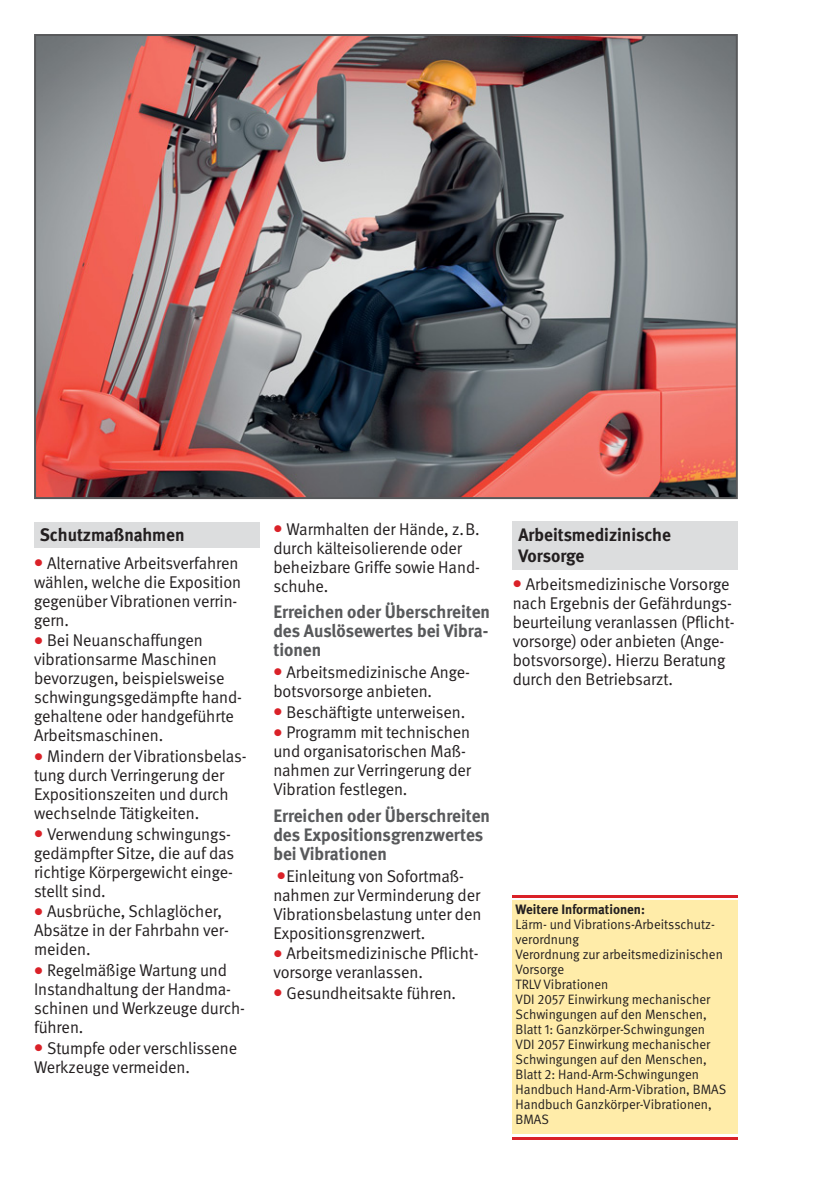
<style>
.page{position:relative;width:840px;height:1191px;background:#fff}
.page>*{position:absolute;margin:0;border:0;box-sizing:border-box;transform-origin:0 0}
.t1{font:700 18px/19px "DGUV Meta";color:#58595b;text-align:justify}
.t2{font:700 18px/21px "DGUV Meta";color:#231f20}
.t3{font:17px/19px "DGUV Meta";letter-spacing:-.005em;color:#231f20}
.t4{font:13.6px/15px "DGUV Meta";color:#231f20}
.t5{font:700 13.6px "DGUV Meta";color:#231f20}
.s1{color:#da2128}
</style>
<div class="page">
<div style="left:512px;top:900px;width:225px;height:234px;background:#ffeca9"></div>
<hr style="left:512px;top:895px;width:225px;height:2px;background:#da2128">
<hr style="left:512px;top:1137px;width:225px;height:3px;background:#da2128">
<img style="left:37px;top:37px;width:697px;height:459px">
<div style="left:34px;top:34px;width:703px;height:465px;border:2px solid #58595b"></div>
<div style="left:34px;top:522px;width:225px;height:25px;background:#dcddde"></div>
<div style="left:512px;top:522px;width:225px;height:48px;background:#dcddde"></div>
<p class="t2" style="left:40px;top:525px;width:146px">Schutzmaßnahmen</p>
<p class="t3" style="left:34px;top:554px;width:209px"><span class="s1">●</span> Alternative Arbeitsverfahren wählen, welche die Exposition gegenüber Vibra tionen verrin&shy;gern.</p>
<p class="t3" style="left:34px;top:632px;width:209px"><span class="s1">●</span> Bei Neuanschaffungen vibrationsarme Maschinen bevorzugen, beispielsweise schwingungsgedämpfte hand - gehaltene oder handgeführte<br>Arbeitsmaschinen.</p>
<p class="t3" style="left:34px;top:748px;width:214px"><span class="s1">●</span> Mindern der Vibrationsbelas&shy;tung durch Verringerung der<br>Expositionszeiten und durch wechselnde Tätigkeiten.</p>
<p class="t3" style="left:34px;top:825px;width:202px"><span class="s1">●</span> Verwendung schwingungs - gedämpfter Sitze, die auf das richtige Körpergewicht einge&shy;stellt sind.</p>
<p class="t3" style="left:34px;top:903px;width:196px"><span class="s1">●</span> Ausbrüche, Schlaglöcher,<br>Absätze in der Fahrbahn ver - meiden.</p>
<p class="t3" style="left:34px;top:962px;width:212px"><span class="s1">●</span> Regelmäßige Wartung und<br>Instandhaltung der Handma - schinen und Werkzeuge durch&shy;führen.</p>
<p class="t3" style="left:34px;top:1039px;width:204px"><span class="s1">●</span> Stumpfe oder verschlissene<br>Werkzeuge vermeiden.</p>
<p class="t3" style="left:273px;top:520px;width:208px"><span class="s1">●</span> Warmhalten der Hände, z.B. durch kälteisolierende oder beheizbare Griffe sowie Hand&shy;schuhe.</p>
<p class="t1" style="left:273px;top:603px;width:218px">Erreichen oder Überschreiten des Auslösewertes bei Vibra - tionen</p>
<p class="t3" style="left:273px;top:663px;width:198px"><span class="s1">●</span> Arbeitsmedizinische Ange&shy;botsvorsorge anbieten.</p>
<p class="t3" style="left:273px;top:703px;width:193px"><span class="s1">●</span> Beschäftigte unterweisen.</p>
<p class="t3" style="left:273px;top:724px;width:199px"><span class="s1">●</span> Programm mit technischen und organisatorischen Maß - nahmen zur Verringerung der<br>Vibration festlegen.</p>
<p class="t1" style="left:273px;top:807px;width:218px;text-align:left">Erreichen oder Überschreiten des Expositionsgrenzwertes bei Vibrationen</p>
<p class="t3" style="left:273px;top:867px;width:209px"><span class="s1">●</span>Einleitung von Sofortmaß - nahmen zur Verminderung der<br>Vibrationsbelastung unter den<br>Expositionsgrenzwert.</p>
<p class="t3" style="left:273px;top:945px;width:206px"><span class="s1">●</span> Arbeitsmedizinische Pflicht&shy;vorsorge veranlassen.</p>
<p class="t3" style="left:273px;top:984px;width:184px"><span class="s1">●</span> Gesundheitsakte führen.</p>
<p class="t2" style="left:518px;top:525px;width:154px">Arbeitsmedizinische<br>Vorsorge</p>
<p class="t3" style="left:512px;top:575px;width:223px"><span class="s1">●</span> Arbeitsmedizinische Vorsorge nach Ergebnis der Gefährdungs&shy;beurteilung veranlassen (Pflicht&shy;vorsorge) oder anbieten (Ange&shy;botsvorsorge). Hierzu Beratung durch den Betriebsarzt.</p>
<p class="t5" style="left:515px;top:903px;width:131px">Weitere Informationen:</p>
<p class="t4" style="left:515px;top:917px;width:212px">Lärm- und Vibrations-Arbeitsschutz - verordnung<br>Verordnung zur arbeitsmedizinischen<br>Vorsorge<br>TRLV Vibrationen<br>VDI 2057 Einwirkung mechanischer<br>Schwingungen auf den Menschen,<br>Blatt 1: Ganzkörper-Schwingungen<br>VDI 2057 Einwirkung mechanischer<br>Schwingungen auf den Menschen,<br>Blatt 2: Hand-Arm-Schwingungen<br>Handbuch Hand-Arm-Vibration, BMAS<br>Handbuch Ganzkörper-Vibrationen,<br>BMAS</p>
</div>
